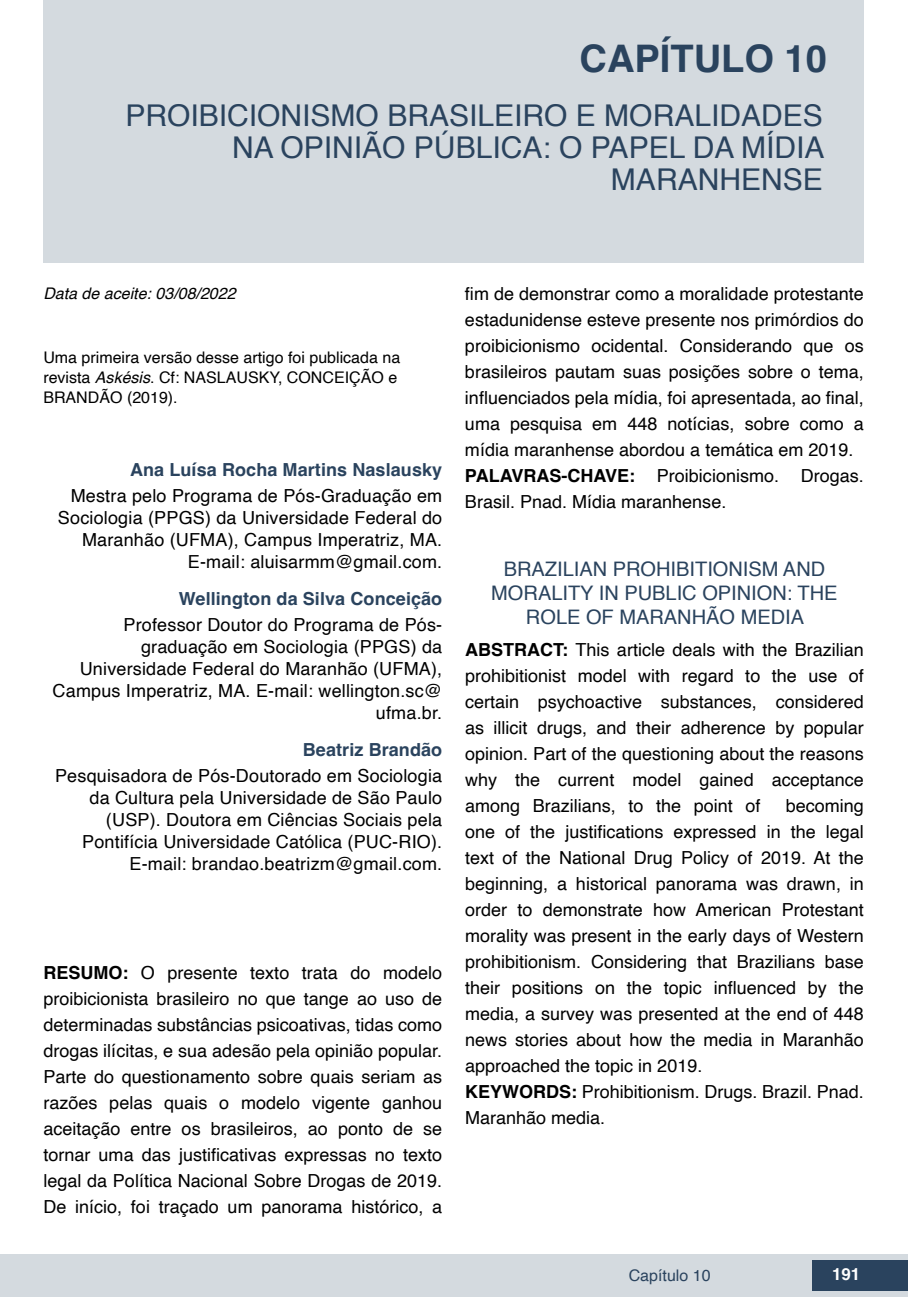
<style>
.page{position:relative;width:908px;height:1304px;background:#fff}
.page>*{position:absolute;margin:0;border:0;box-sizing:border-box;transform-origin:0 0}
.cap{font:700 38px "Helvetica";color:#2a435e}
.nome_artigos{font:30px/32px "Helvetica";color:#2a435e;text-align:right}
.título_Inglês{font:20px/24px "Helvetica";color:#2a435e;text-align:center}
.Resumos_e_PC_TXT{font:18px/26px "Helvetica";color:#000;text-align:justify}
.info_autores{font:18px/22px "Helvetica";letter-spacing:.01em;color:#000;text-align:right}
.nome_autores{font:700 18px "Helvetica";letter-spacing:.005em;color:#2a435e}
.t1{font:700 16.8px "Helvetica";color:#fff}
.referencias_finais{font:16px/20px "Helvetica";color:#000}
.t2{font:italic 16px "Helvetica";color:#000}
.t3{font:16px "Helvetica";color:#2a435e}
.s1{font-style:italic}
.s2{font-weight:700}
</style>
<div class="page">
<div style="left:0;top:1254px;width:906px;height:43px;background:#d4dadf"></div>
<div style="left:812px;top:1261px;width:95px;height:30px;background:#2a435e"></div>
<div style="left:43px;top:0;width:820px;height:263px;background:#d4dadf"></div>
<p class="cap" style="left:579px;top:35px;width:249px">CAPÍTULO 10</p>
<p class="nome_artigos" style="left:125px;top:101px;width:700px">PROIBICIONISMO BRASILEIRO E MORALIDADES<br>NA OPINIÃO PÚBLICA: O PAPEL DA MÍDIA<br>MARANHENSE</p>
<p class="t2" style="left:43px;top:280px;width:194px">Data de aceite: 03/08/2022</p>
<p class="referencias_finais" style="left:43px;top:348px;width:358px">Uma primeira versão desse artigo foi publicada na revista <span class="s1">Askésis</span>. Cf: NASLAUSKY, CONCEIÇÃO e<br>BRANDÃO (2019).</p>
<p class="nome_autores" style="left:130px;top:459px;width:313px">Ana Luísa Rocha Martins Naslausky</p>
<p class="info_autores" style="left:58px;top:485px;width:385px">Mestra pelo Programa de Pós-Graduação em Sociologia (PPGS) da Universidade Federal do Maranhão (UFMA), Campus Imperatriz, MA.<br>E-mail: aluisarmm@gmail.com.</p>
<p class="nome_autores" style="left:179px;top:588px;width:265px">Wellington da Silva Conceição</p>
<p class="info_autores" style="left:53px;top:614px;width:391px">Professor Doutor do Programa de Pós&shy;graduação em Sociologia (PPGS) da Universidade Federal do Maranhão (UFMA), Campus Imperatriz, MA. E-mail: wellington.sc@ ufma.br.</p>
<p class="nome_autores" style="left:303px;top:739px;width:141px">Beatriz Brandão</p>
<p class="info_autores" style="left:55px;top:765px;width:388px">Pesquisadora de Pós-Doutorado em Sociologia da Cultura pela Universidade de São Paulo (USP). Doutora em Ciências Sociais pela Pontifícia Universidade Católica (PUC-RIO).<br>E-mail: brandao.beatrizm@gmail.com.</p>
<p class="Resumos_e_PC_TXT" style="left:43px;top:960px;width:400px"><span class="s2">RESUMO:</span> O presente texto trata do modelo proibicionista brasileiro no que tange ao uso de determinadas substâncias psicoativas, tidas como drogas ilícitas, e sua adesão pela opinião popular.<br>Parte do questionamento sobre quais seriam as razões pelas quais o modelo vigente ganhou aceitação entre os brasileiros, ao ponto de se tornar uma das justificativas expressas no texto legal da Política Nacional Sobre Drogas de 2019.<br>De início, foi traçado um panorama histórico, a</p>
<p class="Resumos_e_PC_TXT" style="left:465px;top:281px;width:400px">fim de demonstrar como a moralidade protestante estadunidense esteve presente nos primórdios do proibicionismo ocidental. Considerando que os brasileiros pautam suas posições sobre o tema, influenciados pela mídia, foi apresentada, ao final, uma pesquisa em 448 notícias, sobre como a mídia maranhense abordou a temática em 2019.</p>
<p class="Resumos_e_PC_TXT" style="left:465px;top:463px;width:400px"><span class="s2">PALAVRAS-CHAVE:</span> Proibicionismo. Drogas.<br>Brasil. Pnad. Mídia maranhense.</p>
<p class="título_Inglês" style="left:491px;top:558px;width:348px">BRAZILIAN PROHIBITIONISM AND<br>MORALITY IN PUBLIC OPINION: THE<br>ROLE OF MARANHÃO MEDIA</p>
<p class="Resumos_e_PC_TXT" style="left:465px;top:637px;width:400px"><span class="s2">ABSTRACT:</span> This article deals with the Brazilian prohibitionist model with regard to the use of certain psychoactive substances, considered as illicit drugs, and their adherence by popular opinion. Part of the questioning about the reasons why the current model gained acceptance among Brazilians, to the point of</p>
<p class="Resumos_e_PC_TXT" style="left:465px;top:793px;width:400px;text-indent:321px">becoming one of the justifications expressed in the legal text of the National Drug Policy of 2019. At the beginning, a historical panorama was drawn, in order to demonstrate how American Protestant morality was present in the early days of Western prohibitionism. Considering that Brazilians base their positions on the topic influenced by the media, a survey was presented at the end of 448 news stories about how the media in Maranhão approached the topic in 2019.</p>
<p class="Resumos_e_PC_TXT" style="left:465px;top:1079px;width:400px"><span class="s2">KEYWORDS:</span> Prohibitionism. Drugs. Brazil. Pnad.<br>Maranhão media.</p>
<p class="t3" style="left:628px;top:1263px;width:83px">Capítulo 10</p>
<p class="t1" style="left:831px;top:1264px;width:30px">191</p>
</div>
